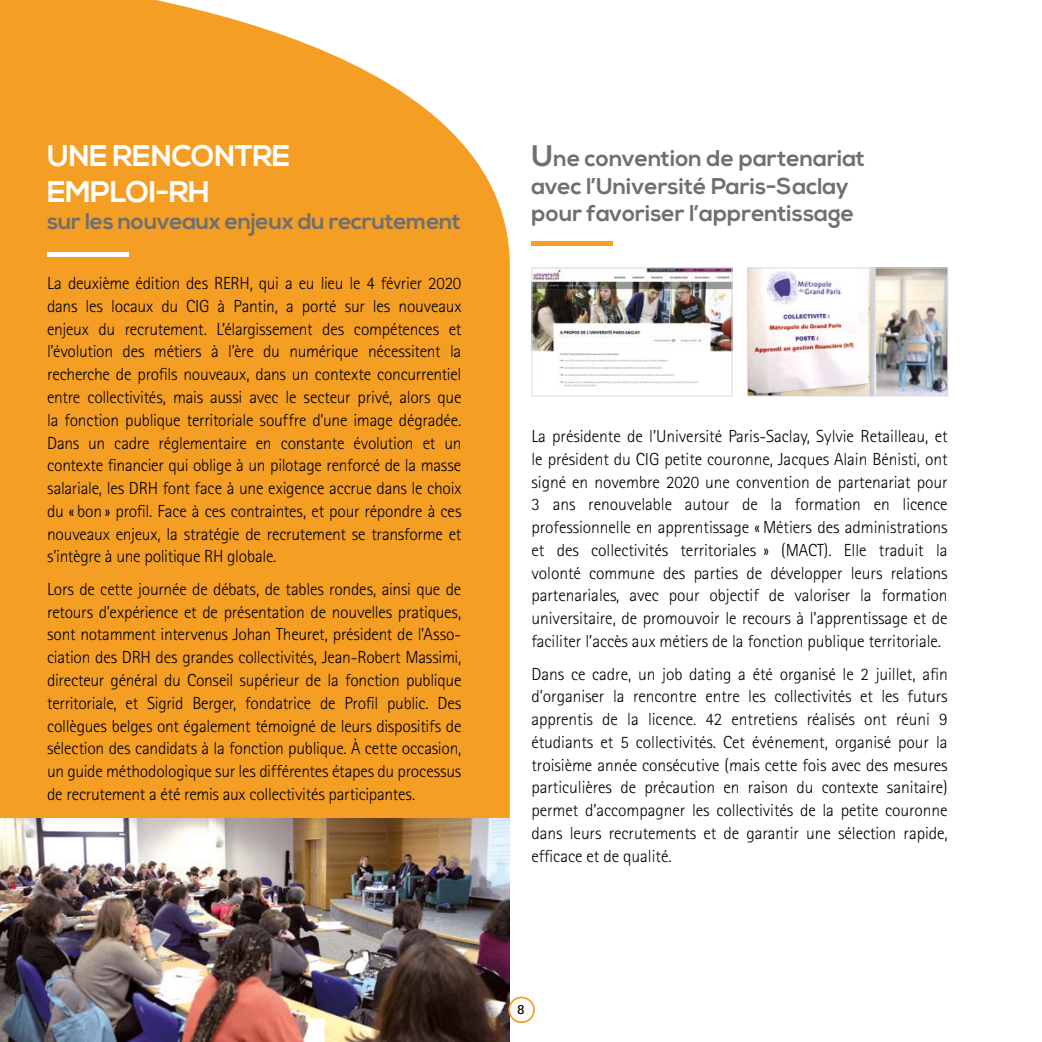
<style>
.page{position:relative;width:1042px;height:1042px;background:#fff}
.page>*{position:absolute;margin:0;border:0;box-sizing:border-box;transform-origin:0 0}
.t1{font:700 29.75px/35.7px "Nexa";letter-spacing:-.02em;color:#fff}
.t2{font:700 22.75px/27.3px "Nexa";color:#706f6f}
.t3{font:300 17.5px/22.8px "Rotis Sans Serif";letter-spacing:-.005em;color:#000;text-align:justify}
.t4{font:700 14px "Rotis Sans Serif";color:#000}
.s1{font-size:29.75px}
</style>
<div class="page">
<div style="left:0;top:0;width:510px;height:819px;background:#f59e24"></div>
<img style="left:0;top:819px;width:510px;height:223px">
<hr style="left:47px;top:252px;width:82px;height:4px;background:#fff">
<div style="left:508px;top:996px;width:27px;height:27px;border:2px solid #f59e24;border-radius:50%"></div>
<hr style="left:531px;top:242px;width:82px;height:4px;background:#f59e24">
<img style="left:533px;top:269px;width:197px;height:118px">
<div style="left:531px;top:267px;width:201px;height:129px;border:1px solid #dadada"></div>
<img style="left:749px;top:269px;width:197px;height:125px">
<div style="left:747px;top:267px;width:201px;height:129px;border:1px solid #dadada"></div>
<h1 class="t1" style="left:47px;top:139px;width:245px">UNE RENCONTRE<br>EMPLOI-RH</h1>
<h2 class="t2" style="left:47px;top:209px;width:415px">sur les nouveaux enjeux du recrutement</h2>
<p class="t3" style="left:47px;top:272px;width:416px">La deuxième édition des RERH, qui a eu lieu le 4 février 2020 dans les locaux du CIG à Pantin, a porté sur les nouveaux enjeux du recrutement. L’élargissement des compétences et l’évolution des métiers à l’ère du numérique nécessitent la recherche de profils nouveaux, dans un contexte concurrentiel entre collectivités, mais aussi avec le secteur privé, alors que la fonction publique territoriale souffre d’une image dégradée.<br>Dans un cadre réglementaire en constante évolution et un contexte financier qui oblige à un pilotage renforcé de la masse salariale, les DRH font face à une exigence accrue dans le choix du « bon » profil. Face à ces contraintes, et pour répondre à ces nouveaux enjeux, la stratégie de recrutement se transforme et s’intègre à une politique RH globale.</p>
<p class="t3" style="left:47px;top:578px;width:416px">Lors de cette journée de débats, de tables rondes, ainsi que de retours d’expérience et de présentation de nouvelles pratiques, sont notamment intervenus Johan Theuret, président de l’Asso&shy;ciation des DRH des grandes collectivités, Jean-Robert Massimi, directeur général du Conseil supérieur de la fonction publique territoriale, et Sigrid Berger, fondatrice de Profil public. Des collègues belges ont également témoigné de leurs dispositifs de sélection des candidats à la fonction publique. À cette occasion, un guide méthodologique sur les différentes étapes du processus de recrutement a été remis aux collectivités participantes.</p>
<h2 class="t2" style="left:531px;top:146px;width:335px"><span class="s1">U</span>ne convention de partenariat avec l’Université Paris-Saclay pour favoriser l’apprentissage</h2>
<p class="t3" style="left:531px;top:425px;width:418px">La présidente de l’Université Paris-Saclay, Sylvie Retailleau, et le président du CIG petite couronne, Jacques Alain Bénisti, ont signé en novembre 2020 une convention de partenariat pour 3 ans renouvelable autour de la formation en licence professionnelle en apprentissage « Métiers des administrations et des collectivités territoriales » (MACT). Elle traduit la volonté commune des parties de développer leurs relations partenariales, avec pour objectif de valoriser la formation universitaire, de promouvoir le recours à l’apprentissage et de faciliter l’accès aux métiers de la fonction publique territoriale.</p>
<p class="t3" style="left:531px;top:662px;width:418px">Dans ce cadre, un job dating a été organisé le 2 juillet, afin d’organiser la rencontre entre les collectivités et les futurs apprentis de la licence. 42 entretiens réalisés ont réuni 9 étudiants et 5 collectivités. Cet événement, organisé pour la troisième année consécutive (mais cette fois avec des mesures particulières de précaution en raison du contexte sanitaire) permet d’accompagner les collectivités de la petite couronne dans leurs recrutements et de garantir une sélection rapide, efficace et de qualité.</p>
<p class="t4" style="left:517px;top:1001px;width:9px">8</p>
</div>
